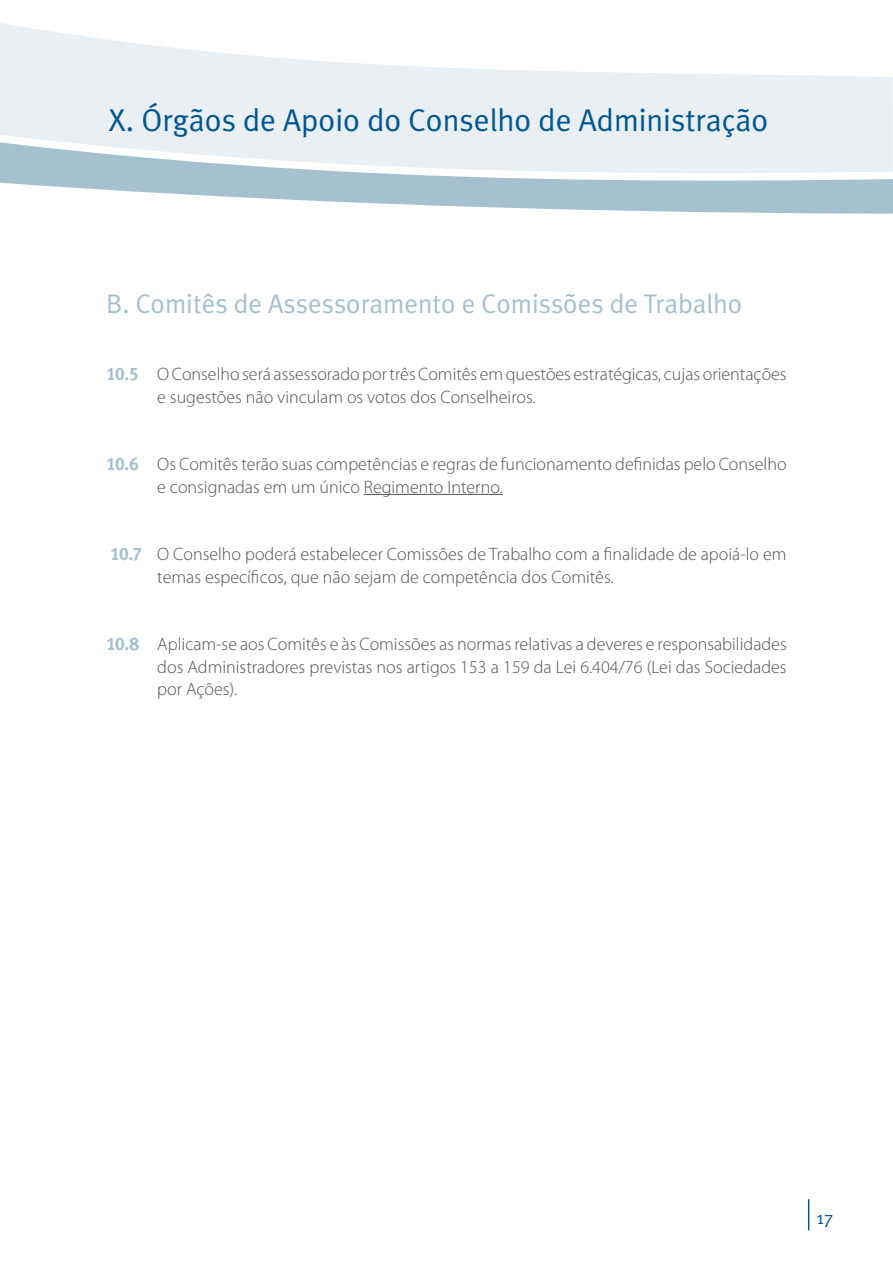
<style>
.page{position:relative;width:893px;height:1263px;background:#fff}
.page>*{position:absolute;margin:0;border:0;box-sizing:border-box;transform-origin:0 0}
.t1{font:31.5px "Meta Plus Normal";color:#005693}
.t2{font:27px "Meta Plus Normal";color:#a5c0ce}
.t3{font:300 18px/22.5px "Myriad Pro";color:#54524f}
.t4{font:18px "Meta Plus Normal";color:#005693}
.s1{font-family:"Meta Plus Bold Caps";font-weight:400;color:#a5c0ce}
</style>
<div class="page">
<svg style="left:0;top:23px;width:893px;height:65px"></svg>
<svg style="left:0;top:88px;width:893px;height:126px;background:#dae5eb"></svg>
<hr style="left:808px;top:1199px;width:1px;height:31px;background:#005693">
<svg style="left:0;top:179px;width:38px;height:5px"></svg>
<hr style="left:364px;top:494px;width:139px;height:1px;background:#54524f">
<h1 class="t1" style="left:109px;top:102px;width:661px">X. Órgãos de Apoio do Conselho de Administração</h1>
<h2 class="t2" style="left:106px;top:288px;width:637px">B. Comitês de Assessoramento e Comissões de Trabalho</h2>
<p class="t3" style="left:157px;top:363px;width:631px;text-indent:-51px"><span class="s1">10.5</span> O Conselho será assessorado por três Comitês em questões estratégicas, cujas orientações e sugestões não vinculam os votos dos Conselheiros.</p>
<p class="t3" style="left:157px;top:453px;width:631px;text-indent:-51px"><span class="s1">10.6</span> Os Comitês terão suas competências e regras de funcionamento definidas pelo Conselho e consignadas em um único Regimento Interno.</p>
<p class="t3" style="left:157px;top:543px;width:631px;text-indent:-47px"><span class="s1">10.7</span> O Conselho poderá estabelecer Comissões de Trabalho com a finalidade de apoiá-lo em temas específicos, que não sejam de competência dos Comitês.</p>
<p class="t3" style="left:157px;top:633px;width:631px;text-align:justify;text-indent:-51px"><span class="s1">10.8</span> Aplicam-se aos Comitês e às Comissões as normas relativas a deveres e responsabilidades dos Administradores previstas nos artigos 153 a 159 da Lei 6.404/76 (Lei das Sociedades por Ações).</p>
<p class="t4" style="left:816px;top:1207px;width:18px">17</p>
</div>
